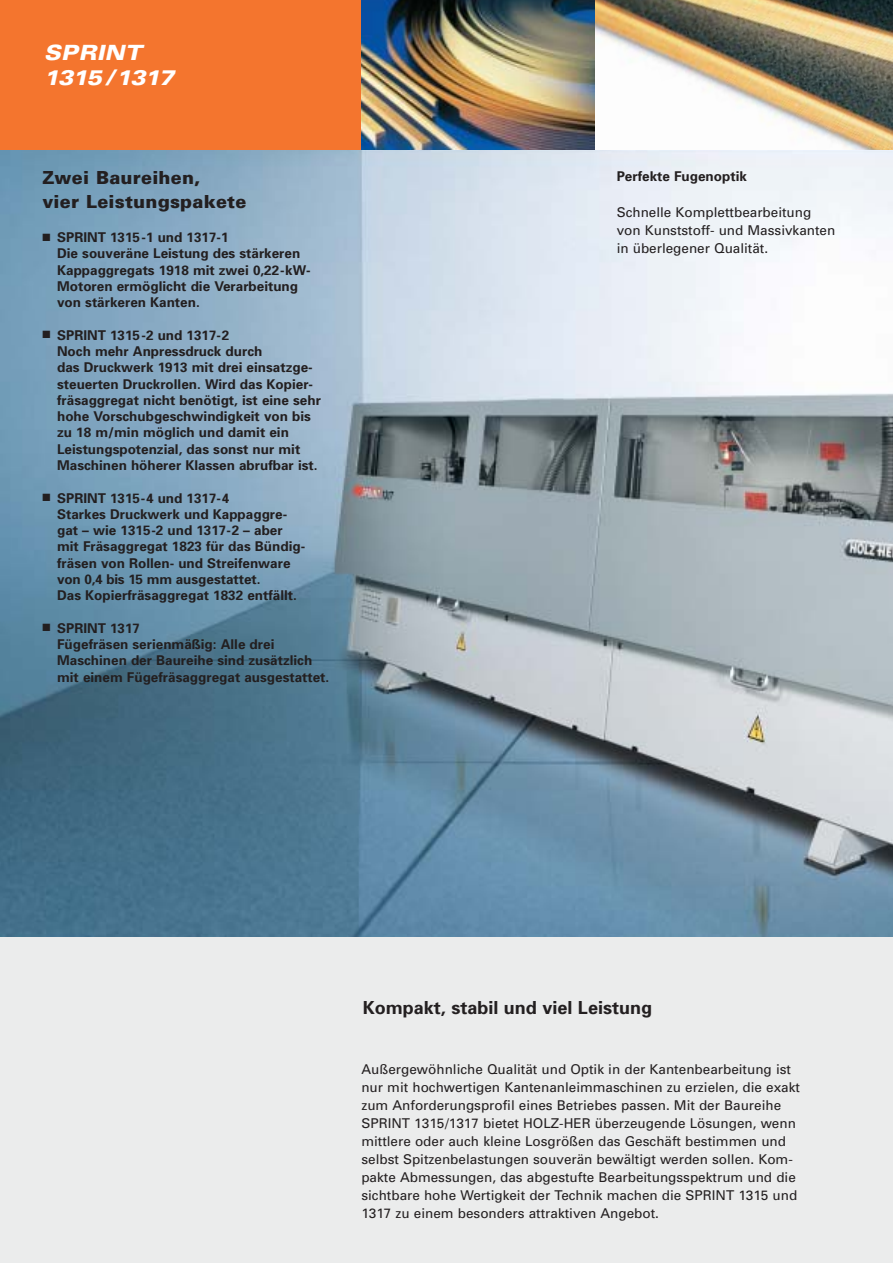
<style>
.page{position:relative;width:893px;height:1263px;background:#fff}
.page>*{position:absolute;margin:0;border:0;box-sizing:border-box;transform-origin:0 0}
.t1{font:italic 900 expanded 21px/25.2px "Univers";letter-spacing:-.035em;color:#fff}
.t2{font:900 18px/24px "Univers";letter-spacing:.015em;color:#231f20}
.t3{font:700 18px "Univers";color:#231f20}
.t4{font:700 13.5px/16.4px "Univers";color:#231f20}
.t5{font:13.5px/18px "Univers";color:#231f20}
</style>
<div class="page">
<div style="left:0;top:0;width:892px;height:1263px;background:#ebecec"></div>
<img style="left:0;top:150px;width:892px;height:786px">
<div style="left:0;top:0;width:361px;height:150px;background:#f4752e"></div>
<img style="left:361px;top:0;width:234px;height:150px">
<img style="left:595px;top:0;width:297px;height:150px">
<h1 class="t1" style="left:44px;top:42px;width:132px">SPRINT<br>1315 /1317</h1>
<h2 class="t2" style="left:42px;top:167px;width:206px">Zwei Baureihen,<br>vier Leistungspakete</h2>
<p class="t4" style="left:57px;top:230px;width:255px;text-indent:-15px">■ SPRINT 1315-1 und 1317-1<br>Die souveräne Leistung des stärkeren<br>Kappaggregats 1918 mit zwei 0,22-kW-<br>Motoren ermöglicht die Verarbeitung von stärkeren Kanten.</p>
<p class="t4" style="left:57px;top:328px;width:265px;text-indent:-15px">■ SPRINT 1315-2 und 1317-2<br>Noch mehr Anpressdruck durch<br>das Druckwerk 1913 mit drei einsatzge&shy;steuerten Druckrollen. Wird das Kopier&shy;fräsaggregat nicht benötigt, ist eine sehr hohe Vorschubgeschwindigkeit von bis zu 18 m/min möglich und damit ein Leistungspotenzial, das sonst nur mit Maschinen höherer Klassen abrufbar ist.</p>
<p class="t4" style="left:57px;top:491px;width:249px;text-indent:-15px">■ SPRINT 1315-4 und 1317-4<br>Starkes Druckwerk und Kappaggre&shy;gat – wie 1315-2 und 1317-2 – aber mit Fräsaggregat 1823 für das Bündig&shy;fräsen von Rollen- und Streifenware von 0,4 bis 15 mm ausgestattet.<br>Das Kopierfräsaggregat 1832 entfällt.</p>
<p class="t4" style="left:57px;top:621px;width:273px;text-indent:-15px">■ SPRINT 1317<br>Fügefräsen serienmäßig: Alle drei Maschinen der Baureihe sind zusätzlich mit einem Fügefräsaggregat ausgestattet.</p>
<p class="t4" style="left:616px;top:169px;width:132px">Perfekte Fugenoptik</p>
<p class="t5" style="left:616px;top:204px;width:220px">Schnelle Komplettbearbeitung von Kunststoff- und Massivkanten in überlegener Qualität.</p>
<h2 class="t3" style="left:363px;top:1001px;width:291px">Kompakt, stabil und viel Leistung</h2>
<p class="t5" style="left:361px;top:1061px;width:440px">Außergewöhnliche Qualität und Optik in der Kantenbearbeitung ist nur mit hochwertigen Kantenanleimmaschinen zu erzielen, die exakt zum Anforderungsprofil eines Betriebes passen. Mit der Baureihe SPRINT 1315/1317 bietet HOLZ-HER überzeugende Lösungen, wenn mittlere oder auch kleine Losgrößen das Geschäft bestimmen und selbst Spitzenbelastungen souverän bewältigt werden sollen. Kom&shy;pakte Abmessungen, das abgestufte Bearbeitungsspektrum und die sichtbare hohe Wertigkeit der Technik machen die SPRINT 1315 und 1317 zu einem besonders attraktiven Angebot.</p>
</div>
